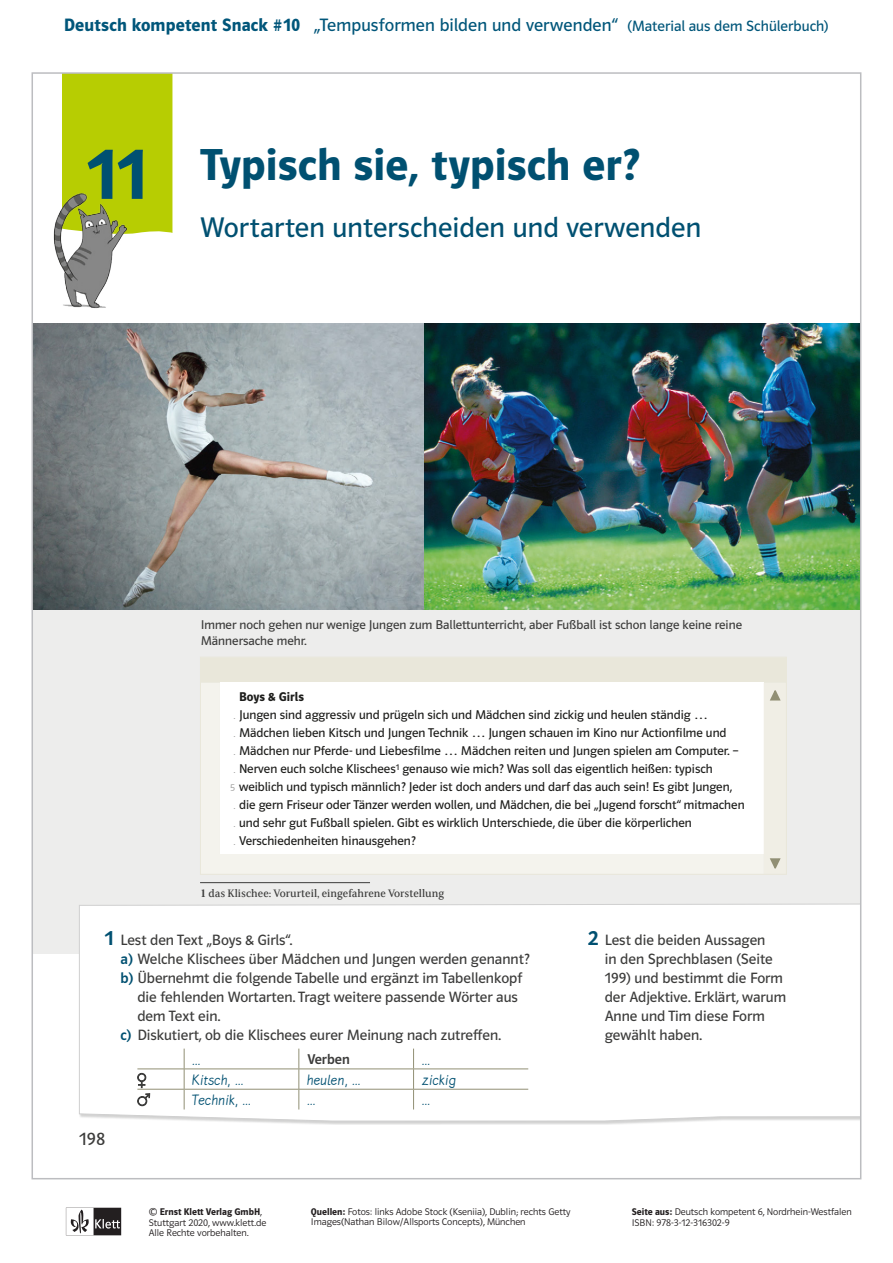
<style>
.page{position:relative;width:893px;height:1263px;background:#fff}
.page>*{position:absolute;margin:0;border:0;box-sizing:border-box;transform-origin:0 0}
.t1{font:72px "Polo CEF Demibold 3";color:#005071}
.t2{font:45px "Polo CEF Demibold 3";letter-spacing:.005em;color:#005071}
.t3{font:28.5px "Polo CEF Regular 18";color:#005071}
.t4{font:22.5px "Polo 22 K Krftg 8";color:#005071}
.t5{font:18px "Polo CEF";letter-spacing:.005em;color:#00567a}
.t6{font:18px "Polo CEF Regular 18";color:#3c3c3b}
.t7{font:15.75px "Lemme 2017";letter-spacing:.02em;color:#005071}
.t8{font:15px/19px "Polo CEF Regular 18";color:#3c3c3b}
.t9{font:500 14.25px "Polo CEF";color:#3c3c3b}
.t10{font:12.75px/18px "Polo CEF Regular 18";color:#1d1d1b}
.t11{font:12.75px/15.9px "Polo CEF Regular 18";color:#3c3c3b}
.t12{font:12.75px "Polo CEF Demibold 3";color:#1d1d1b}
.t13{font:500 12px "FS Sally Klett";color:#3c3c3b}
.t14{font:300 9.75px/10.5px "Polo CEF";color:#231f20}
.t15{font:9.75px/18px "Polo CEF Light 3";color:#9d9d9c;text-align:center}
.s1{font-weight:600}
.s2{font-size:15px}
.s3{font-family:"FS Sally Klett Semi Bold 3";font-weight:400}
.s4{font-family:"Polo CEF";font-weight:500;color:#005071}
</style>
<div class="page">
<svg style="left:66px;top:1208px;width:55px;height:27px"></svg>
<div style="left:32px;top:323px;width:829px;height:631px;background:#ededec"></div>
<svg style="left:79px;top:903px;width:779px;height:219px"></svg>
<hr style="left:137px;top:1068px;width:47px;height:1px;background:#918f74">
<hr style="left:184px;top:1068px;width:115px;height:1px;background:#918f74">
<hr style="left:299px;top:1068px;width:115px;height:1px;background:#918f74">
<hr style="left:414px;top:1068px;width:114px;height:1px;background:#918f74">
<hr style="left:137px;top:1089px;width:47px;height:1px;background:#918f74">
<hr style="left:184px;top:1089px;width:115px;height:1px;background:#918f74">
<hr style="left:299px;top:1089px;width:115px;height:1px;background:#918f74">
<svg style="left:299px;top:1048px;width:1px;height:61px"></svg>
<hr style="left:414px;top:1089px;width:114px;height:1px;background:#918f74">
<svg style="left:413px;top:1048px;width:1px;height:61px"></svg>
<svg style="left:184px;top:1048px;width:1px;height:61px"></svg>
<svg style="left:137px;top:1073px;width:13px;height:33px"></svg>
<img style="left:35px;top:323px;width:823px;height:287px">
<svg style="left:201px;top:657px;width:585px;height:212px;background:#fafaf7"></svg>
<hr style="left:200px;top:882px;width:170px;height:1px;background:#3c3c3b">
<div style="left:62px;top:75px;width:110px;height:158px;background:#b7cd02"></div>
<img style="left:53px;top:190px;width:96px;height:119px">
<h3 class="t5" style="left:64px;top:14px;width:766px"><span class="s1">Deutsch kompetent Snack #10</span> „Tempusformen bilden und verwenden“ <span class="s2">(Material aus dem Schülerbuch)</span></h3>
<h1 class="t1" style="left:87px;top:132px;width:62px">11</h1>
<h2 class="t2" style="left:200px;top:138px;width:441px">Typisch sie, typisch er?</h2>
<h3 class="t3" style="left:200px;top:211px;width:503px">Wortarten unterscheiden und verwenden</h3>
<p class="t11" style="left:201px;top:617px;width:543px">Immer noch gehen nur wenige Jungen zum Ballettunterricht, aber Fußball ist schon lange keine reine<br>Männersache mehr.</p>
<p class="t12" style="left:239px;top:689px;width:67px">Boys &amp; Girls</p>
<p class="t10" style="left:239px;top:706px;width:507px">Jungen sind aggressiv und prügeln sich und Mädchen sind zickig und heulen ständig … Mädchen lieben Kitsch und Jungen Technik … Jungen schauen im Kino nur Actionfilme und Mädchen nur Pferde- und Liebesfilme … Mädchen reiten und Jungen spielen am Computer. – Nerven euch solche Klischees<sup>1</sup> genauso wie mich? Was soll das eigentlich heißen: typisch weiblich und typisch männlich? Jeder ist doch anders und darf das auch sein! Es gibt Jungen, die gern Friseur oder Tänzer werden wollen, und Mädchen, die bei „Jugend forscht“ mitmachen und sehr gut Fußball spielen. Gibt es wirklich Unterschiede, die über die körperlichen Verschiedenheiten hinausgehen?</p>
<p class="t15" style="left:230px;top:706px;width:7px">. . . .<br>5 . . .</p>
<p class="t13" style="left:200px;top:885px;width:246px"><span class="s3">1</span> das Klischee: Vorurteil, eingefahrene Vorstellung</p>
<h3 class="t4" style="left:588px;top:925px;width:12px">2</h3>
<h3 class="t4" style="left:105px;top:925px;width:11px">1</h3>
<p class="t8" style="left:605px;top:930px;width:183px">Lest die beiden Aussagen<br>in den Sprechblasen (Seite<br>199) und bestimmt die Form der Adjektive. Erklärt, warum<br>Anne und Tim diese Form gewählt haben.</p>
<p class="t8" style="left:120px;top:930px;width:173px">Lest den Text „Boys &amp; Girls“.</p>
<p class="t8" style="left:120px;top:949px;width:411px"><span class="s4">a)</span> Welche Klischees über Mädchen und Jungen werden genannt?</p>
<p class="t8" style="left:120px;top:968px;width:403px"><span class="s4">b)</span> Übernehmt die folgende Tabelle und ergänzt im Tabellenkopf</p>
<p class="t8" style="left:137px;top:988px;width:382px">die fehlenden Wortarten. Tragt weitere passende Wörter aus</p>
<p class="t8" style="left:137px;top:1007px;width:85px">dem Text ein.</p>
<p class="t8" style="left:120px;top:1026px;width:382px"><span class="s4">c)</span> Diskutiert, ob die Klischees eurer Meinung nach zutreffen.</p>
<p class="t7" style="left:193px;top:1051px;width:10px">…</p>
<p class="t9" style="left:307px;top:1050px;width:44px">Verben</p>
<p class="t7" style="left:422px;top:1051px;width:10px">…</p>
<h3 class="t6" style="left:79px;top:1129px;width:28px">198</h3>
<p class="t7" style="left:193px;top:1071px;width:53px">Kitsch, …</p>
<p class="t7" style="left:307px;top:1071px;width:55px">heulen, …</p>
<p class="t7" style="left:422px;top:1071px;width:36px">zickig</p>
<p class="t7" style="left:193px;top:1091px;width:60px">Technik, …</p>
<p class="t7" style="left:307px;top:1091px;width:10px">…</p>
<p class="t7" style="left:422px;top:1091px;width:10px">…</p>
<p class="t14" style="left:311px;top:1206px;width:261px"><span class="s1">Quellen:</span> Fotos: links Adobe Stock (Kseniia), Dublin; rechts Getty<br>Images(Nathan Bilow/Allsports Concepts), München</p>
<p class="t14" style="left:149px;top:1206px;width:119px">© <span class="s1">Ernst Klett Verlag GmbH</span>,<br>Stuttgart 2020, www.klett.de<br>Alle Rechte vorbehalten.</p>
<p class="t14" style="left:632px;top:1206px;width:222px"><span class="s1">Seite aus:</span> Deutsch kompetent 6, Nordrhein-Westfalen<br>ISBN: 978-3-12-316302-9</p>
</div>
